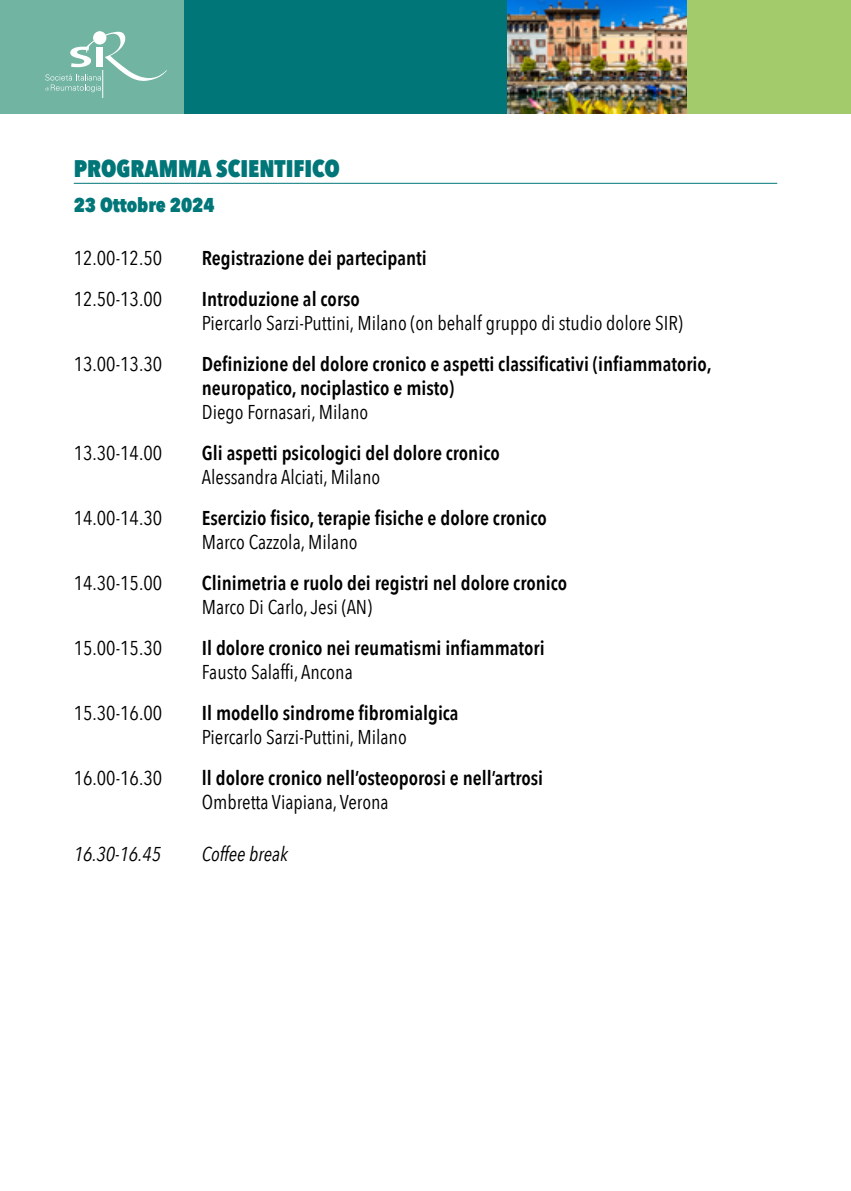
<style>
.page{position:relative;width:851px;height:1191px;background:#fff}
.page>*{position:absolute;margin:0;border:0;box-sizing:border-box;transform-origin:0 0}
.t1{font:800 24px "Avenir Next Condensed";color:#007678}
.t2{font:600 20px/24px "Avenir Next Condensed";color:#000}
.t3{font:20px "Avenir Next Condensed";color:#000}
.t4{font:italic 20px "Avenir Next Condensed";color:#000}
.t5{font:800 20px "Avenir Next Condensed";color:#007678}
</style>
<div class="page">
<hr style="left:74px;top:183px;width:703px;height:1px;background:#007678">
<div style="left:0;top:0;width:184px;height:113px;background:#70b4a1"></div>
<div style="left:638px;top:0;width:212px;height:113px;background:#a3ca6b"></div>
<div style="left:184px;top:0;width:502px;height:113px;background:#007678"></div>
<svg style="left:45px;top:32px;width:122px;height:66px"></svg>
<img style="left:507px;top:0;width:179px;height:113px">
<p class="t1" style="left:74px;top:154px;width:268px">PROGRAMMA SCIENTIFICO</p>
<p class="t5" style="left:74px;top:193px;width:142px">23 Ottobre 2024</p>
<p class="t3" style="left:74px;top:241px;width:90px">12.00-12.50</p>
<p class="t2" style="left:202px;top:245px;width:226px">Registrazione dei partecipanti</p>
<p class="t3" style="left:74px;top:282px;width:90px">12.50-13.00</p>
<p class="t2" style="left:202px;top:286px;width:159px">Introduzione al corso</p>
<p class="t3" style="left:202px;top:306px;width:482px">Piercarlo Sarzi-Puttini, Milano (on behalf gruppo di studio dolore SIR)</p>
<p class="t3" style="left:74px;top:347px;width:90px">13.00-13.30</p>
<p class="t2" style="left:202px;top:351px;width:511px">Definizione del dolore cronico e aspetti classificativi (infiammatorio, neuropatico, nociplastico e misto)</p>
<p class="t3" style="left:202px;top:395px;width:168px">Diego Fornasari, Milano</p>
<p class="t3" style="left:74px;top:436px;width:90px">13.30-14.00</p>
<p class="t2" style="left:202px;top:440px;width:299px">Gli aspetti psicologici del dolore cronico</p>
<p class="t3" style="left:202px;top:460px;width:180px">Alessandra Alciati, Milano</p>
<p class="t3" style="left:74px;top:501px;width:90px">14.00-14.30</p>
<p class="t2" style="left:202px;top:505px;width:346px">Esercizio fisico, terapie fisiche e dolore cronico</p>
<p class="t3" style="left:202px;top:525px;width:157px">Marco Cazzola, Milano</p>
<p class="t3" style="left:74px;top:566px;width:90px">14.30-15.00</p>
<p class="t2" style="left:202px;top:570px;width:367px">Clinimetria e ruolo dei registri nel dolore cronico</p>
<p class="t3" style="left:202px;top:590px;width:172px">Marco Di Carlo, Jesi (AN)</p>
<p class="t3" style="left:74px;top:631px;width:90px">15.00-15.30</p>
<p class="t2" style="left:202px;top:635px;width:344px">Il dolore cronico nei reumatismi infiammatori</p>
<p class="t3" style="left:202px;top:655px;width:152px">Fausto Salaffi, Ancona</p>
<p class="t3" style="left:74px;top:696px;width:90px">15.30-16.00</p>
<p class="t2" style="left:202px;top:700px;width:258px">Il modello sindrome fibromialgica</p>
<p class="t3" style="left:202px;top:720px;width:206px">Piercarlo Sarzi-Puttini, Milano</p>
<p class="t3" style="left:74px;top:761px;width:90px">16.00-16.30</p>
<p class="t2" style="left:202px;top:765px;width:343px">ll dolore cronico nell’osteoporosi e nell’artrosi</p>
<p class="t3" style="left:202px;top:785px;width:188px">Ombretta Viapiana, Verona</p>
<p class="t4" style="left:74px;top:842px;width:89px">16.30-16.45</p>
<p class="t4" style="left:202px;top:842px;width:88px">Coffee break</p>
</div>
